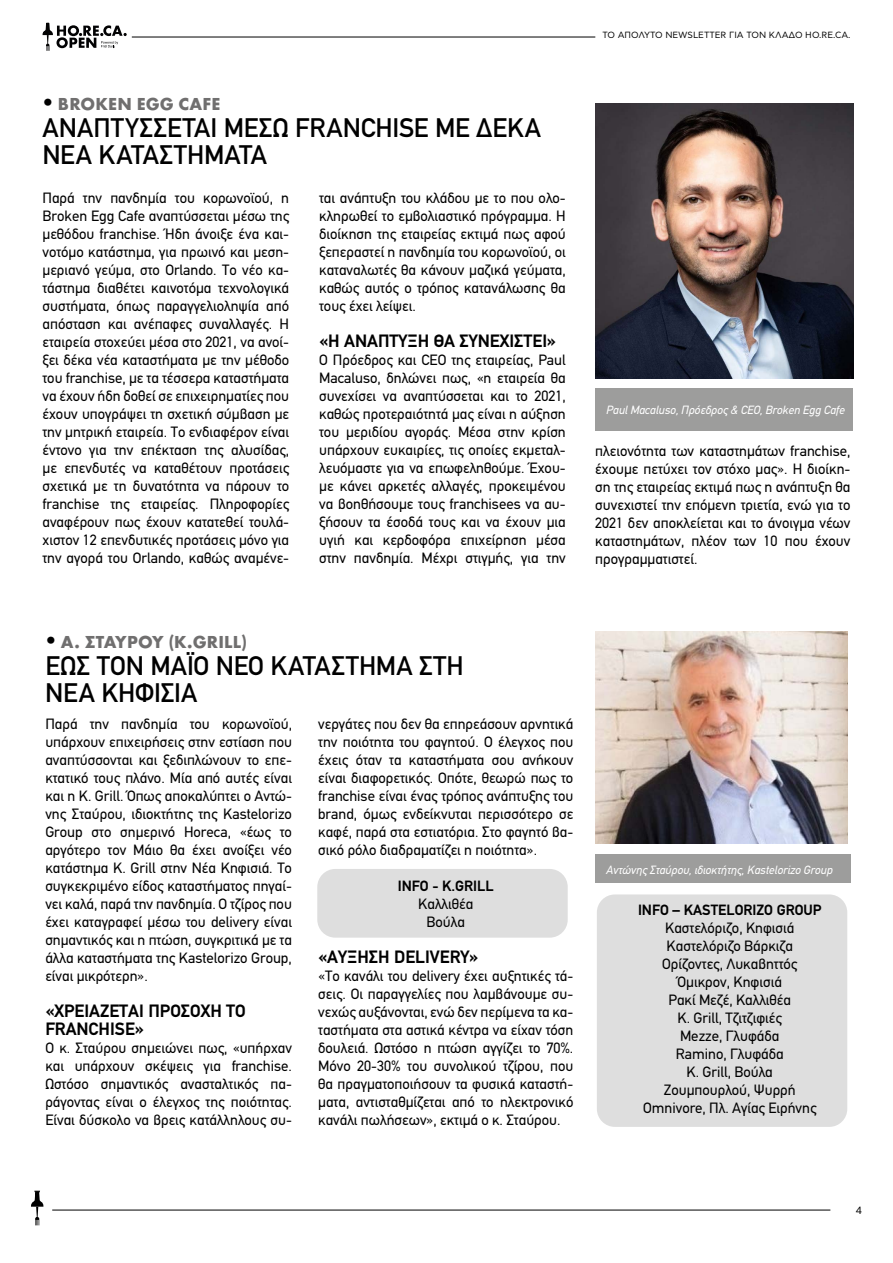
<style>
.page{position:relative;width:893px;height:1263px;background:#fff}
.page>*{position:absolute;margin:0;border:0;box-sizing:border-box;transform-origin:0 0}
.t1{font:500 27px/27px "PF Din Text";color:#000}
.t2{font:700 18px/18px "PF Din Text";color:#000}
.t3{font:700 18px "Futura";letter-spacing:.005em;color:#706f6f}
.t4{font:15px/18px "PF Din Text";color:#000;text-align:justify}
.t5{font:700 15px "PF Din Text";color:#000}
.t6{font:italic 12px "PF Din Text";color:#fff}
.t7{font:10.5px "CF Asty Std";color:#000}
.t8{font:9px "CF Asty Std";color:#000}
.s1{font-family:"PF Din Text";font-weight:400;font-size:22.5px;color:#000}
</style>
<div class="page">
<hr style="left:52px;top:1210px;width:778px;height:1px;background:#000">
<svg style="left:31px;top:1191px;width:12px;height:34px"></svg>
<hr style="left:132px;top:37px;width:463px;height:1px;background:#000">
<svg style="left:43px;top:23px;width:84px;height:28px"></svg>
<div style="left:595px;top:388px;width:258px;height:43px;background:#9d9d9c"></div>
<div style="left:595px;top:855px;width:255px;height:28px;background:#9d9d9c"></div>
<img style="left:595px;top:631px;width:252px;height:212px">
<img style="left:595px;top:103px;width:258px;height:276px">
<div style="left:317px;top:869px;width:251px;height:69px;background:#dedede;border-radius:18px"></div>
<div style="left:597px;top:894px;width:250px;height:233px;background:#dedede;border-radius:18px"></div>
<p class="t3" style="left:43px;top:93px;width:179px"><span class="s1">•</span> BROKEN EGG CAFE</p>
<h1 class="t1" style="left:42px;top:115px;width:500px">ΑΝΑΠΤΎΣΣΕΤΑΙ ΜΈΣΩ FRANCHISE ΜΕ ΔΈΚΑ<br>ΝΈΑ ΚΑΤΑΣΤΉΜΑΤΑ</h1>
<p class="t4" style="left:43px;top:189px;width:248px">Παρά την πανδημία του κορωνοϊού, η Broken Egg Cafe αναπτύσσεται μέσω της μεθόδου franchise. Ήδη άνοιξε ένα και&shy;νοτόμο κατάστημα, για πρωινό και μεση&shy;μεριανό γεύμα, στο Orlando. Το νέο κα&shy;τάστημα διαθέτει καινοτόμα τεχνολογικά συστήματα, όπως παραγγελιοληψία από απόσταση και ανέπαφες συναλλαγές. Η εταιρεία στοχεύει μέσα στο 2021, να ανοί&shy;ξει δέκα νέα καταστήματα με την μέθοδο του franchise, με τα τέσσερα καταστήματα να έχουν ήδη δοθεί σε επιχειρηματίες που έχουν υπογράψει τη σχετική σύμβαση με την μητρική εταιρεία. Το ενδιαφέρον είναι έντονο για την επέκταση της αλυσίδας, με επενδυτές να καταθέτουν προτάσεις σχετικά με τη δυνατότητα να πάρουν το franchise της εταιρείας. Πληροφορίες αναφέρουν πως έχουν κατατεθεί τουλά&shy;χιστον 12 επενδυτικές προτάσεις μόνο για την αγορά του Orlando, καθώς αναμένε-</p>
<p class="t4" style="left:319px;top:189px;width:248px">ται ανάπτυξη του κλάδου με το που ολο&shy;κληρωθεί το εμβολιαστικό πρόγραμμα. Η διοίκηση της εταιρείας εκτιμά πως αφού ξεπεραστεί η πανδημία του κορωνοϊού, οι καταναλωτές θα κάνουν μαζικά γεύματα, καθώς αυτός ο τρόπος κατανάλωσης θα τους έχει λείψει.</p>
<p class="t2" style="left:319px;top:332px;width:238px">«Η ΑΝΑΠΤΥΞΗ ΘΑ ΣΥΝΕΧΙΣΤΕΙ»</p>
<p class="t4" style="left:319px;top:351px;width:248px">Ο Πρόεδρος και CEO της εταιρείας, Paul Macaluso, δηλώνει πως, «η εταιρεία θα συνεχίσει να αναπτύσσεται και το 2021, καθώς προτεραιότητά μας είναι η αύξηση του μεριδίου αγοράς. Μέσα στην κρίση υπάρχουν ευκαιρίες, τις οποίες εκμεταλ&shy;λευόμαστε για να επωφεληθούμε. Έχου&shy;με κάνει αρκετές αλλαγές, προκειμένου να βοηθήσουμε τους franchisees να αυ&shy;ξήσουν τα έσοδά τους και να έχουν μια υγιή και κερδοφόρα επιχείρηση μέσα στην πανδημία. Μέχρι στιγμής, για την</p>
<p class="t8" style="left:602px;top:30px;width:249px">ΤΟ ΑΠΟΛΥΤΟ NEWSLETTER ΓΙΑ ΤΟΝ ΚΛΑΔΟ HO.RE.CA.</p>
<p class="t6" style="left:606px;top:403px;width:240px">Paul Macaluso, Πρόεδρος &amp; CEO, Broken Egg Cafe</p>
<p class="t4" style="left:595px;top:442px;width:257px">πλειονότητα των καταστημάτων franchise, έχουμε πετύχει τον στόχο μας». Η διοίκη&shy;ση της εταιρείας εκτιμά πως η ανάπτυξη θα συνεχιστεί την επόμενη τριετία, ενώ για το 2021 δεν αποκλείεται και το άνοιγμα νέων καταστημάτων, πλέον των 10 που έχουν προγραμματιστεί.</p>
<p class="t3" style="left:45px;top:631px;width:203px"><span class="s1">•</span> A. ΣΤΑΥΡΟΥ (K.GRILL)</p>
<h1 class="t1" style="left:45px;top:653px;width:420px">ΈΩΣ ΤΟΝ ΜΆΙΟ ΝΈΟ ΚΑΤΆΣΤΗΜΑ ΣΤΗ<br>ΝΈΑ ΚΗΦΙΣΙΆ</h1>
<p class="t4" style="left:318px;top:715px;width:257px">νεργάτες που δεν θα επηρεάσουν αρνητικά την ποιότητα του φαγητού. Ο έλεγχος που έχεις όταν τα καταστήματα σου ανήκουν είναι διαφορετικός. Οπότε, θεωρώ πως το franchise είναι ένας τρόπος ανάπτυξης του brand, όμως ενδείκνυται περισσότερο σε καφέ, παρά στα εστιατόρια. Στο φαγητό βα&shy;σικό ρόλο διαδραματίζει η ποιότητα».</p>
<p class="t5" style="left:398px;top:877px;width:98px">INFO - Κ.GRILL</p>
<p class="t4" style="left:418px;top:895px;width:57px;text-align:center">Καλλιθέα<br>Βούλα</p>
<p class="t2" style="left:318px;top:947px;width:162px">«ΑΥΞΗΣΗ DELIVERY»</p>
<p class="t4" style="left:318px;top:967px;width:257px">«Το κανάλι του delivery έχει αυξητικές τά&shy;σεις. Οι παραγγελίες που λαμβάνουμε συ&shy;νεχώς αυξάνονται, ενώ δεν περίμενα τα κα&shy;ταστήματα στα αστικά κέντρα να είχαν τόση δουλειά. Ωστόσο η πτώση αγγίζει το 70%.<br>Μόνο 20-30% του συνολικού τζίρου, που θα πραγματοποιήσουν τα φυσικά καταστή&shy;ματα, αντισταθμίζεται από το ηλεκτρονικό κανάλι πωλήσεων», εκτιμά ο κ. Σταύρου.</p>
<p class="t4" style="left:45px;top:715px;width:248px">Παρά την πανδημία του κορωνοϊού, υπάρχουν επιχειρήσεις στην εστίαση που αναπτύσσονται και ξεδιπλώνουν το επε&shy;κτατικό τους πλάνο. Μία από αυτές είναι και η K. Grill. Όπως αποκαλύπτει ο Αντώ&shy;νης Σταύρου, ιδιοκτήτης της Kastelorizo Group στο σημερινό Horeca, «έως το αργότερο τον Μάιο θα έχει ανοίξει νέο κατάστημα K. Grill στην Νέα Κηφισιά. Το συγκεκριμένο είδος καταστήματος πηγαί&shy;νει καλά, παρά την πανδημία. Ο τζίρος που έχει καταγραφεί μέσω του delivery είναι σημαντικός και η πτώση, συγκριτικά με τα άλλα καταστήματα της Kastelorizo Group, είναι μικρότερη».</p>
<p class="t2" style="left:45px;top:1001px;width:202px">«ΧΡΕΙΑΖΕΤΑΙ ΠΡΟΣΟΧΗ ΤΟ<br>FRANCHISE»</p>
<p class="t4" style="left:45px;top:1039px;width:248px">Ο κ. Σταύρου σημειώνει πως, «υπήρχαν και υπάρχουν σκέψεις για franchise.<br>Ωστόσο σημαντικός ανασταλτικός πα&shy;ράγοντας είναι ο έλεγχος της ποιότητας.<br>Είναι δύσκολο να βρεις κατάλληλους συ-</p>
<p class="t6" style="left:606px;top:862px;width:228px">Aντώνης Σταύρου, ιδιοκτήτης, Kastelorizo Group</p>
<p class="t5" style="left:638px;top:901px;width:185px">INFO – KASTELORIZO GROUP</p>
<p class="t4" style="left:643px;top:919px;width:175px;text-align:center">Καστελόριζο, Κηφισιά<br>Καστελόριζο Βάρκιζα<br>Ορίζοντες, Λυκαβηττός<br>Όμικρον, Κηφισιά<br>Ρακί Μεζέ, Καλλιθέα<br>Κ. Grill, Τζιτζιφιές<br>Μezze, Γλυφάδα<br>Ramino, Γλυφάδα<br>K. Grill, Βούλα<br>Ζουμπουρλού, Ψυρρή<br>Omnivore, Πλ. Αγίας Ειρήνης</p>
<p class="t7" style="left:856px;top:1204px;width:8px">4</p>
</div>
